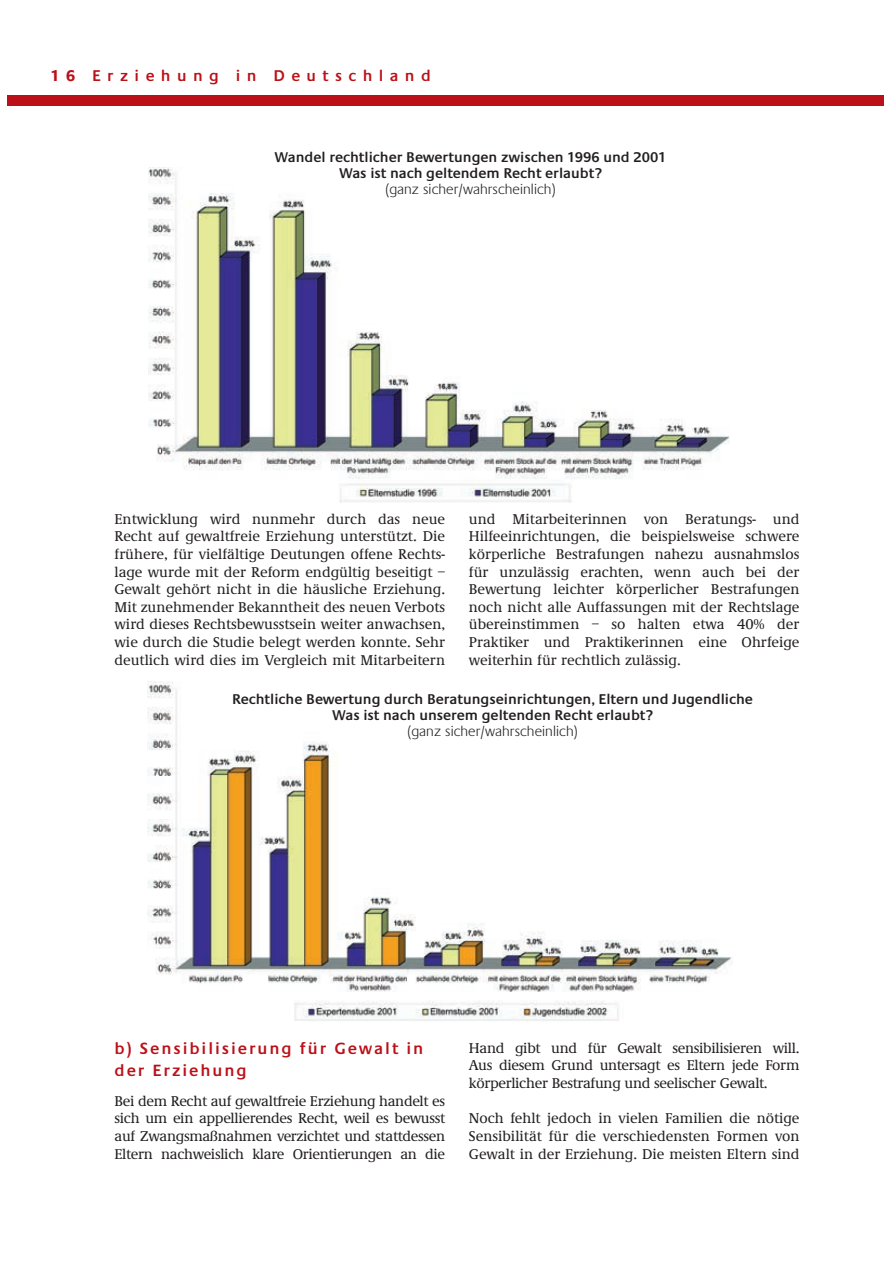
<style>
.page{position:relative;width:893px;height:1263px;background:#fff}
.page>*{position:absolute;margin:0;border:0;box-sizing:border-box;transform-origin:0 0}
.t1{font:600 16.95px/22px "Praxis EF";letter-spacing:.115em;color:#bb1018}
.t2{font:600 16.2px "Praxis EF";letter-spacing:.395em;color:#bb1018}
.t3{font:500 14.7px/17.7px "Demos EF";color:#231f20;text-align:justify}
.t4{font:600 14.7px/16.2px "Praxis EF";color:#231f20;text-align:center}
.t5{font:300 14.7px "Praxis EF";letter-spacing:.01em;color:#231f20}
.s1{font-weight:700}
</style>
<div class="page">
<img style="left:149px;top:167px;width:580px;height:335px">
<div style="left:7px;top:95px;width:877px;height:11px;background:#bb1018"></div>
<img style="left:147px;top:681px;width:585px;height:341px">
<p class="t2" style="left:50px;top:70px;width:382px"><span class="s1">16</span> Erziehung in Deutschland</p>
<p class="t4" style="left:274px;top:150px;width:393px">Wandel rechtlicher Bewertungen zwischen 1996 und 2001<br>Was ist nach geltendem Recht erlaubt?</p>
<p class="t5" style="left:385px;top:184px;width:172px">(ganz sicher/wahrscheinlich)</p>
<p class="t3" style="left:114px;top:511px;width:332px">Entwicklung wird nunmehr durch das neue Recht auf gewaltfreie Erziehung unterstützt. Die frühere, für vielfältige Deutungen offene Rechts&shy;lage wurde mit der Reform endgültig beseitigt – Gewalt gehört nicht in die häusliche Erziehung.<br>Mit zunehmender Bekanntheit des neuen Verbots wird dieses Rechtsbewusstsein weiter anwachsen, wie durch die Studie belegt werden konnte. Sehr deutlich wird dies im Vergleich mit Mitarbeitern</p>
<p class="t3" style="left:469px;top:511px;width:332px">und Mitarbeiterinnen von Beratungs- und Hilfeeinrichtungen, die beispielsweise schwere körperliche Bestrafungen nahezu ausnahmslos für unzulässig erachten, wenn auch bei der Bewertung leichter körperlicher Bestrafungen noch nicht alle Auffassungen mit der Rechtslage übereinstimmen – so halten etwa 40% der Praktiker und Praktikerinnen eine Ohrfeige weiterhin für rechtlich zulässig.</p>
<p class="t4" style="left:232px;top:692px;width:522px">Rechtliche Bewertung durch Beratungseinrichtungen, Eltern und Jugendliche<br>Was ist nach unserem geltenden Recht erlaubt?</p>
<p class="t5" style="left:407px;top:726px;width:172px">(ganz sicher/wahrscheinlich)</p>
<p class="t1" style="left:114px;top:1038px;width:310px">b) Sensibilisierung für Gewalt in der Erziehung</p>
<p class="t3" style="left:114px;top:1093px;width:332px">Bei dem Recht auf gewaltfreie Erziehung handelt es sich um ein appellierendes Recht, weil es bewusst auf Zwangsmaßnahmen verzichtet und stattdessen Eltern nachweislich klare Orientierungen an die</p>
<p class="t3" style="left:469px;top:1040px;width:332px">Hand gibt und für Gewalt sensibilisieren will.<br>Aus diesem Grund untersagt es Eltern jede Form körperlicher Bestrafung und seelischer Gewalt.</p>
<p class="t3" style="left:469px;top:1111px;width:332px">Noch fehlt jedoch in vielen Familien die nötige Sensibilität für die verschiedensten Formen von Gewalt in der Erziehung. Die meisten Eltern sind</p>
</div>
